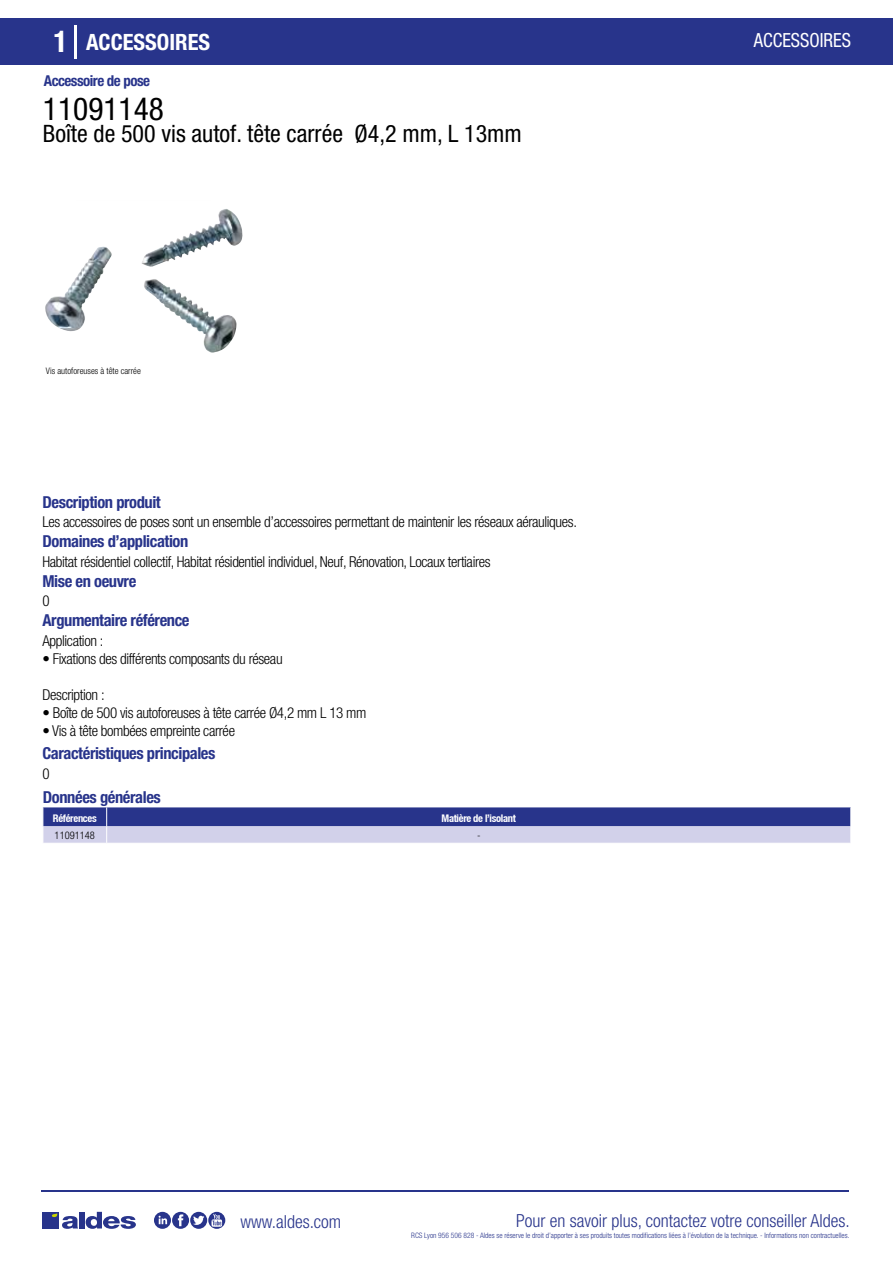
<style>
.page{position:relative;width:893px;height:1263px;background:#fff}
.page>*{position:absolute;margin:0;border:0;box-sizing:border-box;transform-origin:0 0}
.t1{font:condensed 31.5px "Helvetica Neue LT Std";color:#000}
.t2{font:condensed 24px "Helvetica Neue LT Std";color:#000}
.t3{font:700 condensed 22.5px "Helvetica Neue LT Std";color:#fff}
.t4{font:condensed 19.5px "Helvetica Neue LT Std";color:#fff;scale:.95 1}
.t5{font:300 condensed 18px "Helvetica Neue";color:#28348b}
.t6{font:700 condensed 16.5px "Helvetica Neue LT Std";letter-spacing:-.025em;color:#28348b}
.t7{font:300 condensed 15px "Helvetica Neue LT Std";letter-spacing:-.025em;color:#000}
.t8{font:700 condensed 15px "Helvetica Neue LT Std";letter-spacing:-.035em;color:#28348b}
.t9{font:700 condensed 10.5px "Helvetica Neue";letter-spacing:-.03em;color:#fff}
.t10{font:300 condensed 10.5px "Helvetica Neue";color:#000}
.t11{font:300 condensed 9px "Helvetica Neue";color:#000}
.t12{font:300 condensed 7.5px "Helvetica Neue";color:#28348b}
.s1{font-size:30px}
</style>
<div class="page">
<div style="left:0;top:18px;width:893px;height:46px;background:#28348b"></div>
<hr style="left:74px;top:25px;width:2px;height:33px;background:#fff">
<svg style="left:203px;top:334px;width:32px;height:19px"></svg>
<img style="left:45px;top:209px;width:198px;height:125px">
<svg style="left:43px;top:807px;width:808px;height:36px;background:#7b80b9"></svg>
<hr style="left:41px;top:1190px;width:808px;height:1px;background:#28348b">
<svg style="left:154px;top:1212px;width:71px;height:17px"></svg>
<div style="left:42px;top:1212px;width:17px;height:16px;background:#28348b"></div>
<div style="left:79px;top:1212px;width:5px;height:16px;background:#28348b"></div>
<svg style="left:86px;top:1212px;width:50px;height:17px"></svg>
<svg style="left:52px;top:1213px;width:26px;height:16px"></svg>
<h3 class="t3" style="left:54px;top:28px;width:158px"><span class="s1">1</span> ACCESSOIRES</h3>
<h3 class="t4" style="left:754px;top:29px;width:104px">ACCESSOIRES</h3>
<p class="t8" style="left:44px;top:71px;width:108px">Accessoire de pose</p>
<h1 class="t1" style="left:43px;top:91px;width:122px">11091148</h1>
<h2 class="t2" style="left:43px;top:120px;width:480px">Boîte de 500 vis autof. tête carrée Ø4,2 mm, L 13mm</h2>
<p class="t11" style="left:46px;top:365px;width:97px">Vis autoforeuses à tête carrée</p>
<p class="t11" style="left:46px;top:365px;width:67px">Accessoires d pose</p>
<p class="t6" style="left:43px;top:492px;width:120px">Description produit</p>
<p class="t6" style="left:43px;top:531px;width:147px">Domaines d’application</p>
<p class="t6" style="left:43px;top:571px;width:95px">Mise en oeuvre</p>
<p class="t7" style="left:43px;top:513px;width:536px">Les accessoires de poses sont un ensemble d’accessoires permettant de maintenir les réseaux aérauliques.</p>
<p class="t7" style="left:43px;top:553px;width:450px">Habitat résidentiel collectif, Habitat résidentiel individuel, Neuf, Rénovation, Locaux tertiaires</p>
<p class="t7" style="left:43px;top:592px;width:9px">0</p>
<p class="t6" style="left:43px;top:610px;width:149px">Argumentaire référence</p>
<p class="t7" style="left:43px;top:632px;width:62px">Application :</p>
<p class="t7" style="left:43px;top:650px;width:242px">• Fixations des différents composants du réseau</p>
<p class="t7" style="left:43px;top:686px;width:64px">Description :</p>
<p class="t7" style="left:43px;top:704px;width:325px">• Boîte de 500 vis autoforeuses à tête carrée Ø4,2 mm L 13 mm</p>
<p class="t7" style="left:43px;top:722px;width:194px">• Vis à tête bombées empreinte carrée</p>
<p class="t6" style="left:43px;top:743px;width:174px">Caractéristiques principales</p>
<p class="t7" style="left:43px;top:765px;width:9px">0</p>
<p class="t6" style="left:43px;top:787px;width:119px">Données générales</p>
<p class="t9" style="left:53px;top:812px;width:45px">Références</p>
<p class="t9" style="left:442px;top:812px;width:76px">Matière de l’isolant</p>
<p class="t10" style="left:55px;top:829px;width:42px">11091148</p>
<p class="t10" style="left:477px;top:829px;width:5px">-</p>
<p class="t5" style="left:240px;top:1211px;width:102px">www.aldes.com</p>
<p class="t5" style="left:516px;top:1211px;width:335px">Pour en savoir plus, contactez votre conseiller Aldes.</p>
<p class="t12" style="left:411px;top:1230px;width:440px">RCS Lyon 956 506 828 - Aldes se réserve le droit d’apporter à ses produits toutes modifications liées à l’évolution de la technique. - Informations non contractuelles.</p>
</div>
